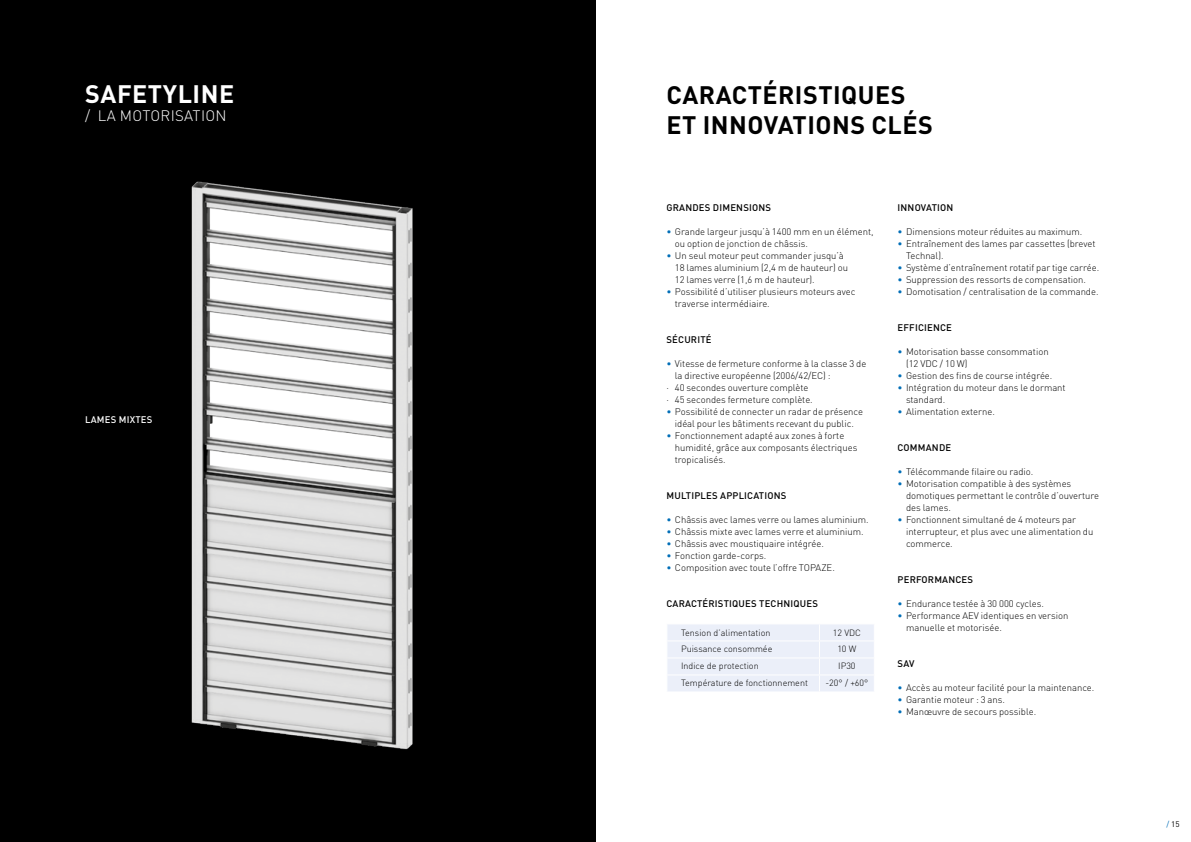
<style>
.page{position:relative;width:1191px;height:842px;background:#fff}
.page>*{position:absolute;margin:0;border:0;box-sizing:border-box;transform-origin:0 0}
.t1{font:700 25px/30px "DIN Pro";letter-spacing:.02em;color:#000}
.t2{font:700 25px "DIN Pro";letter-spacing:.02em;color:#fff}
.t3{font:300 15px "DIN Pro";letter-spacing:.02em;color:#fff}
.t4{font:300 9.5px/12px "DIN Pro";color:#000}
.t5{font:500 9.5px "DIN Pro";letter-spacing:.02em;color:#000}
.t6{font:500 9.5px "DIN Pro";letter-spacing:.02em;color:#fff}
.t7{font:300 9px "DIN Pro";color:#000}
.t8{font:8px "DIN Pro";color:#000}
.s1{color:#006eb7}
</style>
<div class="page">
<img style="left:0;top:0;width:595px;height:842px">
<svg style="left:667px;top:624px;width:207px;height:67px;background:#eceff9"></svg>
<h1 class="t2" style="left:85px;top:73px;width:150px">SAFETYLINE</h1>
<h2 class="t3" style="left:85px;top:104px;width:143px">/ LA MOTORISATION</h2>
<p class="t6" style="left:85px;top:412px;width:69px">LAMES MIXTES</p>
<h1 class="t1" style="left:666px;top:77px;width:268px">CARACTÉRISTIQUES<br>ET INNOVATIONS CLÉS</h1>
<p class="t5" style="left:666px;top:200px;width:106px">GRANDES DIMENSIONS</p>
<p class="t4" style="left:675px;top:225px;width:200px;text-indent:-9px"><span class="s1">•</span> Grande largeur jusqu’à 1400 mm en un élément, ou option de jonction de châssis.</p>
<p class="t4" style="left:675px;top:249px;width:175px;text-indent:-9px"><span class="s1">•</span> Un seul moteur peut commander jusqu’à<br>18 lames aluminium (2,4 m de hauteur) ou<br>12 lames verre (1,6 m de hauteur).</p>
<p class="t4" style="left:675px;top:285px;width:182px;text-indent:-9px"><span class="s1">•</span> Possibilité d’utiliser plusieurs moteurs avec traverse intermédiaire.</p>
<p class="t5" style="left:666px;top:332px;width:47px">SÉCURITÉ</p>
<p class="t4" style="left:666px;top:357px;width:201px"><span class="s1">•</span> Vitesse de fermeture conforme à la classe 3 de</p>
<p class="t4" style="left:675px;top:369px;width:157px">la directive européenne (2006/42/EC) :</p>
<p class="t4" style="left:666px;top:381px;width:144px">· 40 secondes ouverture complète</p>
<p class="t4" style="left:666px;top:393px;width:148px">· 45 secondes fermeture complète.</p>
<p class="t4" style="left:666px;top:405px;width:198px;text-align:center"><span class="s1">•</span> Possibilité de connecter un radar de présence idéal pour les bâtiments recevant du public.</p>
<p class="t4" style="left:675px;top:429px;width:184px;text-indent:-9px"><span class="s1">•</span> Fonctionnement adapté aux zones à forte humidité, grâce aux composants électriques tropicalisés.</p>
<p class="t5" style="left:666px;top:488px;width:121px">MULTIPLES APPLICATIONS</p>
<p class="t4" style="left:666px;top:513px;width:204px"><span class="s1">•</span> Châssis avec lames verre ou lames aluminium.</p>
<p class="t4" style="left:666px;top:525px;width:199px"><span class="s1">•</span> Châssis mixte avec lames verre et aluminium.</p>
<p class="t4" style="left:666px;top:537px;width:159px"><span class="s1">•</span> Châssis avec moustiquaire intégrée.</p>
<p class="t4" style="left:666px;top:549px;width:101px"><span class="s1">•</span> Fonction garde-corps.</p>
<p class="t4" style="left:666px;top:561px;width:170px"><span class="s1">•</span> Composition avec toute l’offre TOPAZE.</p>
<p class="t5" style="left:666px;top:596px;width:153px">CARACTÉRISTIQUES TECHNIQUES</p>
<p class="t7" style="left:681px;top:626px;width:91px">Tension d’alimentation</p>
<p class="t7" style="left:832px;top:626px;width:30px">12 VDC</p>
<p class="t7" style="left:681px;top:642px;width:93px">Puissance consommée</p>
<p class="t7" style="left:837px;top:642px;width:21px">10 W</p>
<p class="t7" style="left:681px;top:659px;width:79px">Indice de protection</p>
<p class="t7" style="left:838px;top:659px;width:19px">IP30</p>
<p class="t7" style="left:681px;top:676px;width:128px">Température de fonctionnement</p>
<p class="t7" style="left:825px;top:676px;width:44px">-20° / +60°</p>
<p class="t5" style="left:897px;top:200px;width:57px">INNOVATION</p>
<p class="t4" style="left:897px;top:225px;width:186px"><span class="s1">•</span> Dimensions moteur réduites au maximum.</p>
<p class="t4" style="left:906px;top:237px;width:191px;text-indent:-9px"><span class="s1">•</span> Entraînement des lames par cassettes (brevet<br>Technal).</p>
<p class="t4" style="left:897px;top:261px;width:203px"><span class="s1">•</span> Système d’entraînement rotatif par tige carrée.</p>
<p class="t4" style="left:897px;top:273px;width:190px"><span class="s1">•</span> Suppression des ressorts de compensation.</p>
<p class="t4" style="left:897px;top:285px;width:203px"><span class="s1">•</span> Domotisation / centralisation de la commande.</p>
<p class="t5" style="left:897px;top:320px;width:56px">EFFICIENCE</p>
<p class="t4" style="left:906px;top:345px;width:144px;text-indent:-9px"><span class="s1">•</span> Motorisation basse consommation (12 VDC / 10 W)</p>
<p class="t4" style="left:897px;top:369px;width:156px"><span class="s1">•</span> Gestion des fins de course intégrée.</p>
<p class="t4" style="left:906px;top:381px;width:161px;text-indent:-9px"><span class="s1">•</span> Intégration du moteur dans le dormant standard.</p>
<p class="t4" style="left:897px;top:405px;width:99px"><span class="s1">•</span> Alimentation externe.</p>
<p class="t5" style="left:897px;top:440px;width:55px">COMMANDE</p>
<p class="t4" style="left:897px;top:465px;width:137px"><span class="s1">•</span> Télécommande filaire ou radio.</p>
<p class="t4" style="left:906px;top:477px;width:194px;text-indent:-9px"><span class="s1">•</span> Motorisation compatible à des systèmes domotiques permettant le contrôle d’ouverture des lames.</p>
<p class="t4" style="left:906px;top:513px;width:189px;text-indent:-9px"><span class="s1">•</span> Fonctionnent simultané de 4 moteurs par interrupteur, et plus avec une alimentation du commerce.</p>
<p class="t5" style="left:897px;top:572px;width:77px">PERFORMANCES</p>
<p class="t4" style="left:897px;top:597px;width:148px"><span class="s1">•</span> Endurance testée à 30 000 cycles.</p>
<p class="t4" style="left:906px;top:609px;width:164px;text-indent:-9px"><span class="s1">•</span> Performance AEV identiques en version manuelle et motorisée.</p>
<p class="t5" style="left:897px;top:656px;width:18px">SAV</p>
<p class="t4" style="left:897px;top:681px;width:198px"><span class="s1">•</span> Accès au moteur facilité pour la maintenance.</p>
<p class="t4" style="left:897px;top:693px;width:109px"><span class="s1">•</span> Garantie moteur : 3 ans.</p>
<p class="t4" style="left:897px;top:705px;width:140px"><span class="s1">•</span> Manœuvre de secours possible.</p>
<p class="t8" style="left:1166px;top:818px;width:15px"><span class="s1">/</span> 15</p>
</div>
